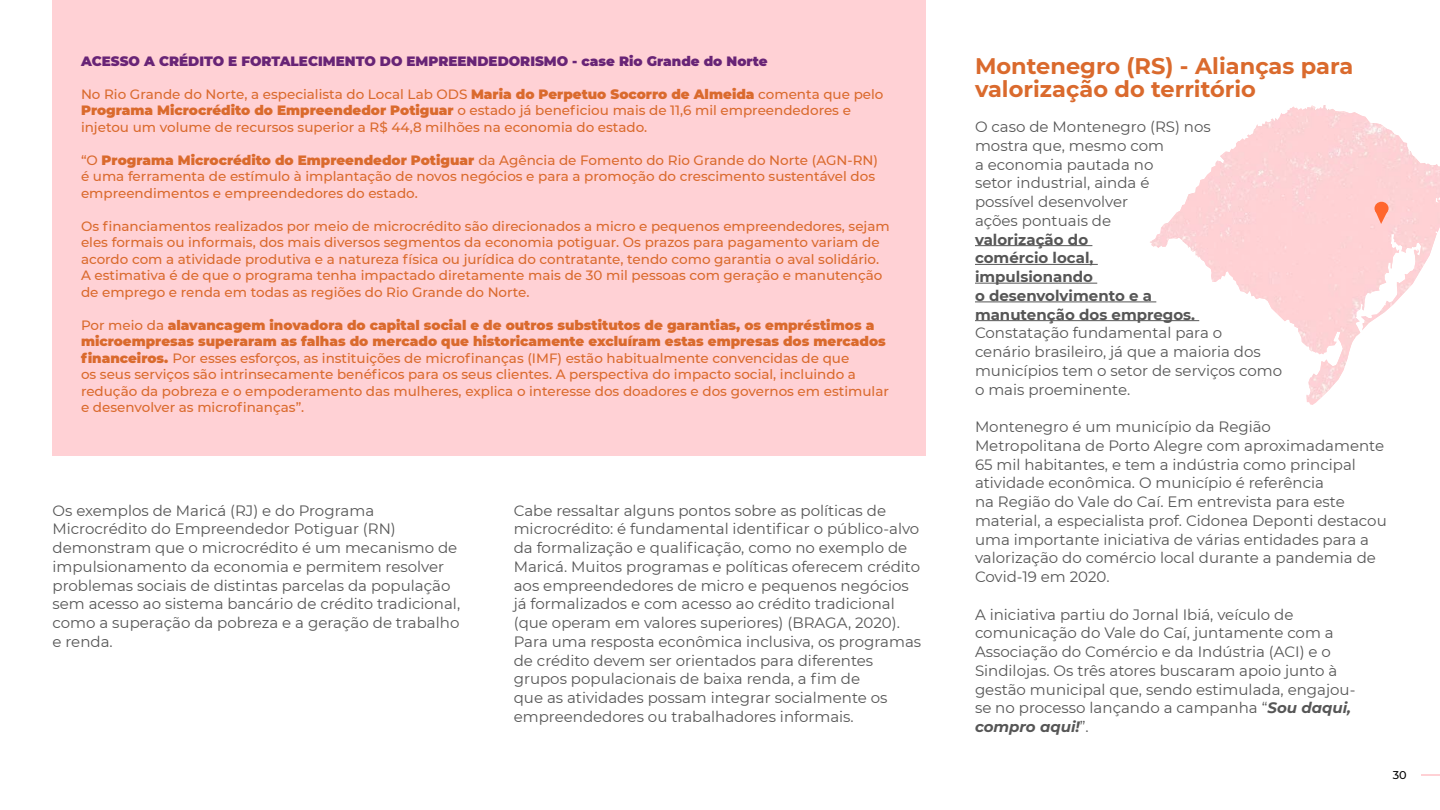
<style>
.page{position:relative;width:1440px;height:810px;background:#fff}
.page>*{position:absolute;margin:0;border:0;box-sizing:border-box;transform-origin:0 0}
.t1{font:700 22.5px/22.5px "Montserrat";color:#da6a2d}
.t2{font:15px/18.8px "Montserrat";color:#565656}
.t3{font:700 15px/18.8px "Montserrat";color:#565656}
.t4{font:500 13.5px/16.5px "Montserrat";color:#da6a2d}
.t5{font:900 13.5px "Montserrat";color:#682476}
.t6{font:500 11.25px "Montserrat";color:#000}
.s1{font-weight:900}
.s2{font-weight:700;font-style:italic}
</style>
<div class="page">
<svg style="left:1421px;top:775px;width:19px;height:1px"></svg>
<div style="left:52px;top:0;width:874px;height:455px;background:#ffd1d5"></div>
<img style="left:1150px;top:105px;width:290px;height:294px">
<div style="left:1375px;top:202px;width:14px;height:13px;background:#ff662d;border-radius:50%"></div>
<svg style="left:1375px;top:211px;width:13px;height:13px"></svg>
<hr style="left:975px;top:245px;width:117px;height:1px;background:#565656">
<hr style="left:975px;top:264px;width:123px;height:1px;background:#565656">
<hr style="left:975px;top:283px;width:122px;height:1px;background:#565656">
<hr style="left:975px;top:302px;width:181px;height:1px;background:#565656">
<hr style="left:975px;top:320px;width:224px;height:1px;background:#565656">
<p class="t5" style="left:81px;top:51px;width:688px">ACESSO A CRÉDITO E FORTALECIMENTO DO EMPREENDEDORISMO - case Rio Grande do Norte</p>
<p class="t4" style="left:81px;top:85px;width:804px">No Rio Grande do Norte, a especialista do Local Lab ODS <span class="s1">Maria do Perpetuo Socorro de Almeida</span> comenta que pelo<br><span class="s1">Programa Microcrédito do Empreendedor Potiguar</span> o estado já beneficiou mais de 11,6 mil empreendedores e injetou um volume de recursos superior a R$ 44,8 milhões na economia do estado.</p>
<p class="t4" style="left:81px;top:151px;width:799px">“O <span class="s1">Programa Microcrédito do Empreendedor Potiguar</span> da Agência de Fomento do Rio Grande do Norte (AGN-RN) é uma ferramenta de estímulo à implantação de novos negócios e para a promoção do crescimento sustentável dos empreendimentos e empreendedores do estado.</p>
<p class="t4" style="left:81px;top:217px;width:810px">Os financiamentos realizados por meio de microcrédito são direcionados a micro e pequenos empreendedores, sejam eles formais ou informais, dos mais diversos segmentos da economia potiguar. Os prazos para pagamento variam de acordo com a atividade produtiva e a natureza física ou jurídica do contratante, tendo como garantia o aval solidário.<br>A estimativa é de que o programa tenha impactado diretamente mais de 30 mil pessoas com geração e manutenção de emprego e renda em todas as regiões do Rio Grande do Norte.</p>
<p class="t4" style="left:81px;top:316px;width:809px">Por meio da <span class="s1">alavancagem inovadora do capital social e de outros substitutos de garantias, os empréstimos a microempresas superaram as falhas do mercado que historicamente excluíram estas empresas dos mercados financeiros.</span> Por esses esforços, as instituições de microfinanças (IMF) estão habitualmente convencidas de que<br>os seus serviços são intrinsecamente benéficos para os seus clientes. A perspectiva do impacto social, incluindo a redução da pobreza e o empoderamento das mulheres, explica o interesse dos doadores e dos governos em estimular e desenvolver as microfinanças”.</p>
<p class="t2" style="left:52px;top:500px;width:409px">Os exemplos de Maricá (RJ) e do Programa Microcrédito do Empreendedor Potiguar (RN) demonstram que o microcrédito é um mecanismo de impulsionamento da economia e permitem resolver problemas sociais de distintas parcelas da população sem acesso ao sistema bancário de crédito tradicional, como a superação da pobreza e a geração de trabalho e renda.</p>
<p class="t2" style="left:514px;top:500px;width:409px">Cabe ressaltar alguns pontos sobre as políticas de microcrédito: é fundamental identificar o público-alvo da formalização e qualificação, como no exemplo de Maricá. Muitos programas e políticas oferecem crédito aos empreendedores de micro e pequenos negócios já formalizados e com acesso ao crédito tradicional (que operam em valores superiores) (BRAGA, 2020).<br>Para uma resposta econômica inclusiva, os programas de crédito devem ser orientados para diferentes grupos populacionais de baixa renda, a fim de<br>que as atividades possam integrar socialmente os empreendedores ou trabalhadores informais.</p>
<h1 class="t1" style="left:975px;top:54px;width:380px">Montenegro (RS) - Alianças para valorização do território</h1>
<p class="t2" style="left:975px;top:117px;width:237px">O caso de Montenegro (RS) nos mostra que, mesmo com<br>a economia pautada no<br>setor industrial, ainda é possível desenvolver<br>ações pontuais de</p>
<p class="t3" style="left:975px;top:229px;width:222px">valorização do<br>comércio local, impulsionando<br>o desenvolvimento e a manutenção dos empregos.</p>
<p class="t2" style="left:975px;top:323px;width:309px">Constatação fundamental para o<br>cenário brasileiro, já que a maioria dos municípios tem o setor de serviços como o mais proeminente.</p>
<p class="t2" style="left:975px;top:417px;width:413px">Montenegro é um município da Região<br>Metropolitana de Porto Alegre com aproximadamente 65 mil habitantes, e tem a indústria como principal atividade econômica. O município é referência<br>na Região do Vale do Caí. Em entrevista para este material, a especialista prof. Cidonea Deponti destacou uma importante iniciativa de várias entidades para a valorização do comércio local durante a pandemia de Covid-19 em 2020.</p>
<p class="t2" style="left:975px;top:604px;width:382px">A iniciativa partiu do Jornal Ibiá, veículo de comunicação do Vale do Caí, juntamente com a Associação do Comércio e da Indústria (ACI) e o Sindilojas. Os três atores buscaram apoio junto à gestão municipal que, sendo estimulada, engajou&shy;se no processo lançando a campanha “<span class="s2">Sou daqui, compro aqui!</span>”.</p>
<p class="t6" style="left:1393px;top:767px;width:15px">30</p>
</div>
